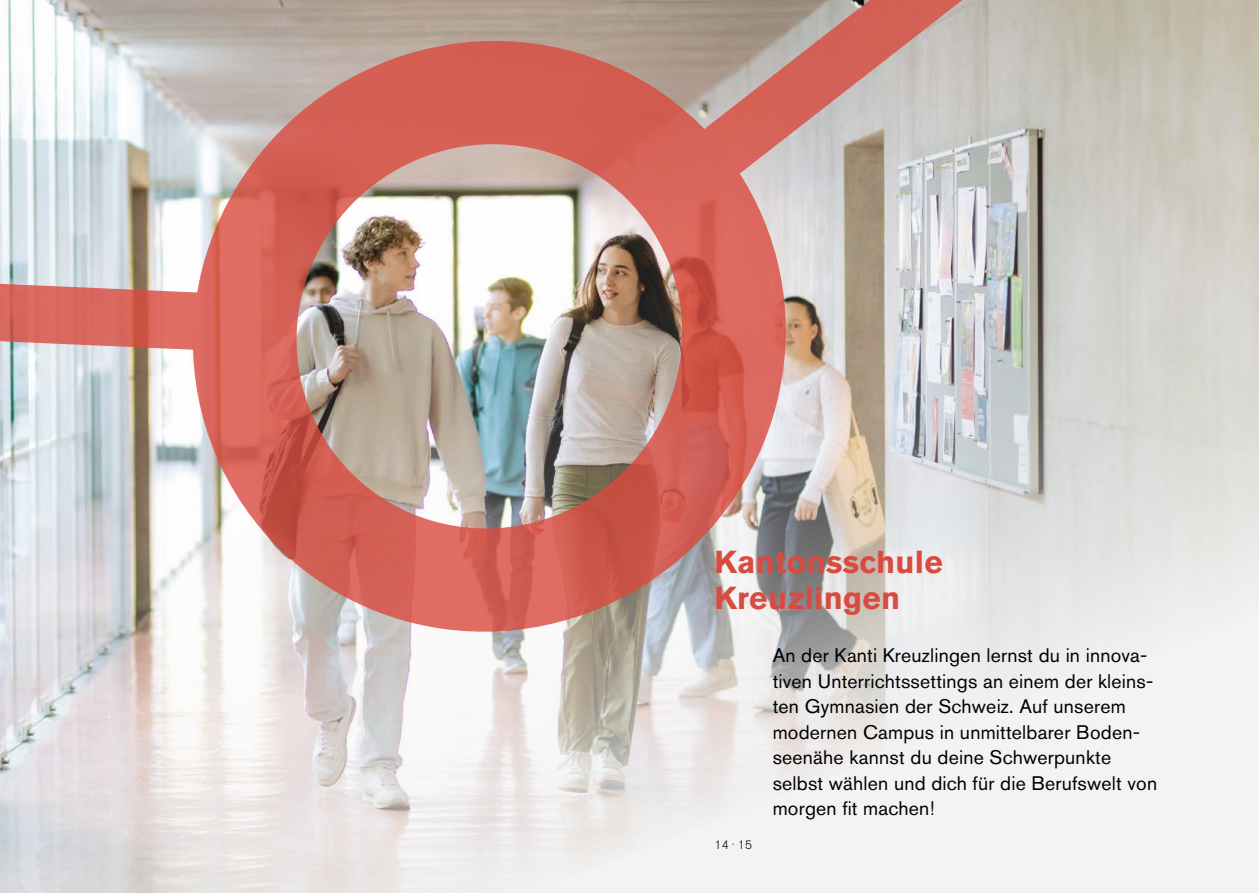
<style>
.page{position:relative;width:1259px;height:893px;background:#fff}
.page>*{position:absolute;margin:0;border:0;box-sizing:border-box;transform-origin:0 0}
.t1{font:700 31.5px/36px "Akzidenz Grotesk BE";letter-spacing:.01em;color:#da4a3e}
.t2{font:19.5px/25.5px "Akzidenz Grotesk BE";letter-spacing:.01em;color:#000}
.t3{font:300 12px "Akzidenz Grotesk BE";color:#000}
</style>
<div class="page">
<img style="left:0;top:7px;width:1259px;height:886px">
<svg style="left:954px;top:0;width:281px;height:287px;background:#c6c4bc"></svg>
<svg style="left:974px;top:0;width:285px;height:7px;background:#beb8a9"></svg>
<img style="left:35px;top:0;width:919px;height:821px">
<svg style="left:0;top:0;width:126px;height:506px"></svg>
<h1 class="t1" style="left:714px;top:544px;width:230px">Kantonsschule<br>Kreuzlingen</h1>
<p class="t3" style="left:714px;top:838px;width:39px">14 15</p>
<p class="t2" style="left:772px;top:642px;width:386px">An der Kanti Kreuzlingen lernst du in innova&shy;tiven Unterrichtssettings an einem der kleins&shy;ten Gymnasien der Schweiz. Auf unserem modernen Campus in unmittelbarer Boden&shy;seenähe kannst du deine Schwerpunkte selbst wählen und dich für die Berufswelt von morgen fit machen!</p>
</div>
